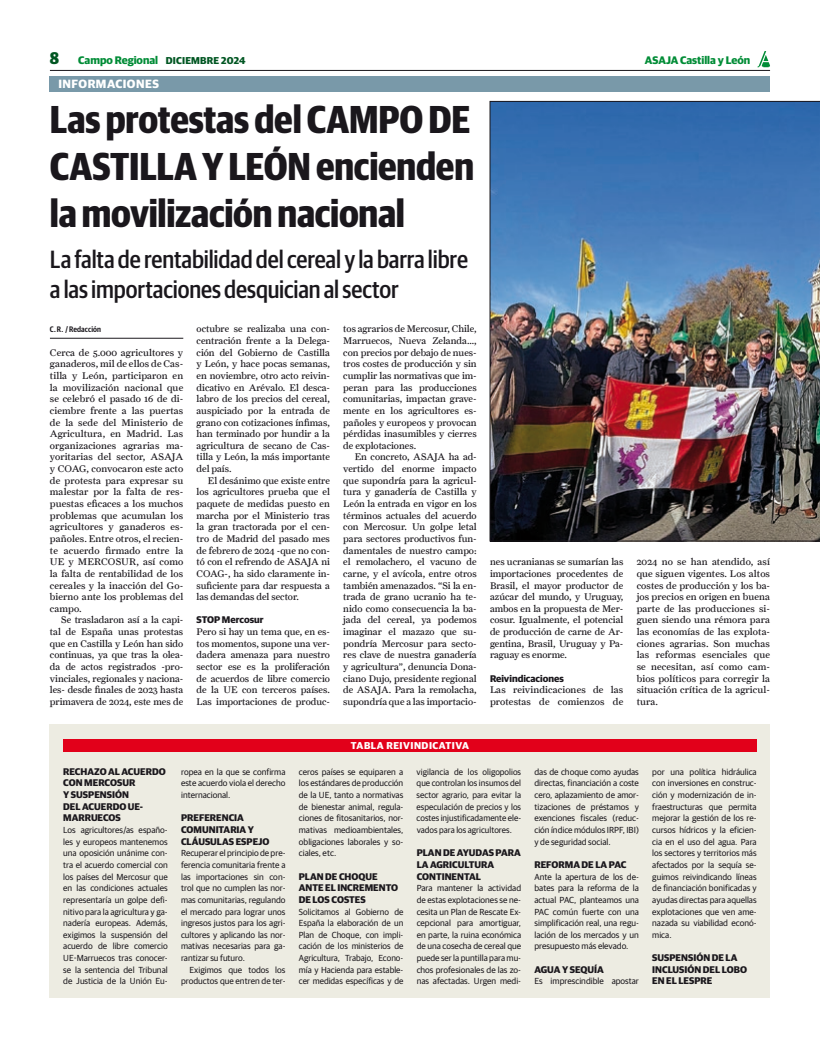
<style>
.page{position:relative;width:820px;height:1049px;background:#fff}
.page>*{position:absolute;margin:0;border:0;box-sizing:border-box;transform-origin:0 0}
.t1{font:700 39px/46.8px "Guardian Sans Cond";letter-spacing:-.005em;color:#1a171c;text-align:justify}
.t2{font:500 25px/30px "Guardian Sans Cond";letter-spacing:-.005em;color:#1a171c}
.t3{font:700 12px "Guardian Sans";letter-spacing:.04em;color:#fff}
.t4{font:700 11px "Guardian Sans";color:#008c36}
.t5{font:700 10px "Guardian Sans";letter-spacing:.05em;color:#fff}
.t6{font:700 10px "Guardian Sans";letter-spacing:.02em;color:#005622}
.t7{font:9.7px/11.6px "Farnham Text";color:#1a171c;text-align:justify}
.t8{font:700 9.7px/11.6px "Guardian Sans";color:#1a171c}
.t9{font:8.8px/11.6px "Guardian Sans";color:#1a171c;text-align:justify}
.t10{font:600 8px "Guardian Sans Cond";letter-spacing:.01em;color:#1a171c}
.s1{font-family:"Guardian Sans Cond";font-weight:800;font-size:17px;color:#005622}
</style>
<div class="page">
<div style="left:50px;top:76px;width:719px;height:15px;background:#7999a9"></div>
<hr style="left:50px;top:70px;width:719px;height:1px;background:#1a171c">
<svg style="left:757px;top:51px;width:12px;height:16px"></svg>
<hr style="left:50px;top:338px;width:133px;height:1px;background:#1a171c">
<div style="left:50px;top:724px;width:719px;height:274px;background:#edece2"></div>
<div style="left:63px;top:739px;width:693px;height:12px;background:#e2001a"></div>
<img style="left:489px;top:101px;width:330px;height:440px">
<p class="t4" style="left:50px;top:52px;width:110px"><span class="s1">8</span> Campo Regional</p>
<p class="t4" style="left:644px;top:52px;width:107px">ASAJA Castilla y León</p>
<h1 class="t1" style="left:50px;top:93px;width:425px">Las protestas del CAMPO DE CASTILLA Y LEÓN encienden la movilización nacional</h1>
<h2 class="t2" style="left:50px;top:242px;width:419px">La falta de rentabilidad del cereal y la barra libre a las importaciones desquician al sector</h2>
<p class="t10" style="left:50px;top:324px;width:53px">C. R. / Redacción</p>
<p class="t7" style="left:50px;top:346px;width:135px">Cerca de 5.000 agricultores y ganaderos, mil de ellos de Cas&shy;tilla y León, participaron en la movilización nacional que se celebró el pasado 16 de di&shy;ciembre frente a las puertas de la sede del Ministerio de Agricultura, en Madrid. Las organizaciones agrarias ma&shy;yoritarias del sector, ASAJA y COAG, convocaron este acto de protesta para expresar su malestar por la falta de res&shy;puestas eficaces a los muchos problemas que acumulan los agricultores y ganaderos es&shy;pañoles. Entre otros, el recien&shy;te acuerdo firmado entre la UE y MERCOSUR, así como la falta de rentabilidad de los cereales y la inacción del Go&shy;bierno ante los problemas del campo.</p>
<p class="t7" style="left:50px;top:614px;width:135px;text-indent:11px">Se trasladaron así a la capi&shy;tal de España unas protestas que en Castilla y León han sido continuas, ya que tras la olea&shy;da de actos registrados -pro&shy;vinciales, regionales y naciona&shy;les- desde finales de 2023 hasta primavera de 2024, este mes de</p>
<p class="t6" style="left:166px;top:53px;width:81px">DICIEMBRE 2024</p>
<p class="t3" style="left:58px;top:75px;width:102px">INFORMACIONES</p>
<p class="t7" style="left:196px;top:323px;width:135px">octubre se realizaba una con&shy;centración frente a la Delega&shy;ción del Gobierno de Castilla y León, y hace pocas semanas, en noviembre, otro acto reivin&shy;dicativo en Arévalo. El desca&shy;labro de los precios del cereal, auspiciado por la entrada de grano con cotizaciones ínfimas, han terminado por hundir a la agricultura de secano de Cas&shy;tilla y León, la más importante del país.</p>
<p class="t7" style="left:196px;top:474px;width:135px;text-indent:11px">El desánimo que existe entre los agricultores prueba que el paquete de medidas puesto en marcha por el Ministerio tras la gran tractorada por el cen&shy;tro de Madrid del pasado mes de febrero de 2024 -que no con&shy;tó con el refrendo de ASAJA ni COAG-, ha sido claramente in&shy;suficiente para dar respuesta a las demandas del sector.</p>
<p class="t8" style="left:196px;top:613px;width:68px">STOP Mercosur</p>
<p class="t7" style="left:196px;top:626px;width:135px">Pero si hay un tema que, en es&shy;tos momentos, supone una ver&shy;dadera amenaza para nuestro sector ese es la proliferación de acuerdos de libre comercio de la UE con terceros países.<br>Las importaciones de produc-</p>
<p class="t7" style="left:343px;top:323px;width:135px">tos agrarios de Mercosur, Chile, Marruecos, Nueva Zelanda…, con precios por debajo de nues&shy;tros costes de producción y sin cumplir las normativas que im&shy;peran para las producciones comunitarias, impactan grave&shy;mente en los agricultores es&shy;pañoles y europeos y provocan pérdidas inasumibles y cierres de explotaciones.</p>
<p class="t7" style="left:343px;top:451px;width:135px;text-indent:11px">En concreto, ASAJA ha ad&shy;vertido del enorme impacto que supondría para la agricul&shy;tura y ganadería de Castilla y León la entrada en vigor en los términos actuales del acuerdo con Mercosur. Un golpe letal para sectores productivos fun&shy;damentales de nuestro campo: el remolachero, el vacuno de carne, y el avícola, entre otros también amenazados. “Si la en&shy;trada de grano ucranio ha te&shy;nido como consecuencia la ba&shy;jada del cereal, ya podemos imaginar el mazazo que su&shy;pondría Mercosur para secto&shy;res clave de nuestra ganadería y agricultura”, denuncia Dona&shy;ciano Dujo, presidente regional de ASAJA. Para la remolacha, supondría que a las importacio-</p>
<p class="t7" style="left:490px;top:556px;width:135px">nes ucranianas se sumarían las importaciones procedentes de Brasil, el mayor productor de azúcar del mundo, y Uruguay, ambos en la propuesta de Mer&shy;cosur. Igualmente, el potencial de producción de carne de Ar&shy;gentina, Brasil, Uruguay y Pa&shy;raguay es enorme.</p>
<p class="t8" style="left:490px;top:672px;width:75px">Reivindicaciones</p>
<p class="t7" style="left:490px;top:684px;width:135px">Las reivindicaciones de las protestas de comienzos de</p>
<p class="t7" style="left:636px;top:556px;width:135px">2024 no se han atendido, así que siguen vigentes. Los altos costes de producción y los ba&shy;jos precios en origen en buena parte de las producciones si&shy;guen siendo una rémora para las economías de las explota&shy;ciones agrarias. Son muchas las reformas esenciales que se necesitan, así como cam&shy;bios políticos para corregir la situación crítica de la agricul&shy;tura.</p>
<p class="t8" style="left:63px;top:765px;width:104px">RECHAZO AL ACUERDO<br>CON MERCOSUR<br>Y SUSPENSIÓN<br>DEL ACUERDO UE-<br>MARRUECOS</p>
<p class="t9" style="left:63px;top:823px;width:106px">Los agricultores/as españo&shy;les y europeos mantenemos una oposición unánime con&shy;tra el acuerdo comercial con los países del Mercosur que en las condiciones actuales representaría un golpe defi&shy;nitivo para la agricultura y ga&shy;nadería europeas. Además, exigimos la suspensión del acuerdo de libre comercio UE-Marruecos tras conocer&shy;se la sentencia del Tribunal de Justicia de la Unión Eu-</p>
<p class="t9" style="left:181px;top:765px;width:106px">ropea en la que se confirma este acuerdo viola el derecho internacional.</p>
<p class="t8" style="left:181px;top:811px;width:90px">PREFERENCIA<br>COMUNITARIA Y<br>CLÁUSULAS ESPEJO</p>
<p class="t9" style="left:181px;top:847px;width:106px">Recuperar el principio de pre&shy;ferencia comunitaria frente a las importaciones sin con&shy;trol que no cumplen las nor&shy;mas comunitarias, regulando el mercado para lograr unos ingresos justos para los agri&shy;cultores y aplicando las nor&shy;mativas necesarias para ga&shy;rantizar su futuro.</p>
<p class="t9" style="left:181px;top:963px;width:106px;text-align:right">Exigimos que todos los productos que entren de ter-</p>
<p class="t5" style="left:351px;top:738px;width:119px">TABLA REIVINDICATIVA</p>
<p class="t9" style="left:299px;top:765px;width:106px">ceros países se equiparen a los estándares de producción de la UE, tanto a normativas de bienestar animal, regula&shy;ciones de fitosanitarios, nor&shy;mativas medioambientales, obligaciones laborales y so&shy;ciales, etc.</p>
<p class="t8" style="left:299px;top:869px;width:101px">PLAN DE CHOQUE<br>ANTE EL INCREMENTO<br>DE LOS COSTES</p>
<p class="t9" style="left:299px;top:905px;width:106px">Solicitamos al Gobierno de España la elaboración de un Plan de Choque, con impli&shy;cación de los ministerios de Agricultura, Trabajo, Econo&shy;mía y Hacienda para estable&shy;cer medidas específicas y de</p>
<p class="t9" style="left:416px;top:765px;width:106px">vigilancia de los oligopolios que controlan los insumos del sector agrario, para evitar la especulación de precios y los costes injustificadamente ele&shy;vados para los agricultores.</p>
<p class="t8" style="left:416px;top:846px;width:106px">PLAN DE AYUDAS PARA<br>LA AGRICULTURA<br>CONTINENTAL</p>
<p class="t9" style="left:416px;top:882px;width:106px">Para mantener la actividad de estas explotaciones se ne&shy;cesita un Plan de Rescate Ex&shy;cepcional para amortiguar, en parte, la ruina económica de una cosecha de cereal que puede ser la puntilla para mu&shy;chos profesionales de las zo&shy;nas afectadas. Urgen medi-</p>
<p class="t9" style="left:534px;top:765px;width:106px">das de choque como ayudas directas, financiación a coste cero, aplazamiento de amor&shy;tizaciones de préstamos y exenciones fiscales (reduc&shy;ción índice módulos IRPF, IBI) y de seguridad social.</p>
<p class="t8" style="left:534px;top:858px;width:93px">REFORMA DE LA PAC</p>
<p class="t9" style="left:534px;top:870px;width:106px">Ante la apertura de los de&shy;bates para la reforma de la actual PAC, planteamos una PAC común fuerte con una simplificación real, una regu&shy;lación de los mercados y un presupuesto más elevado.</p>
<p class="t8" style="left:534px;top:963px;width:71px">AGUA Y SEQUÍA</p>
<p class="t9" style="left:534px;top:975px;width:106px">Es imprescindible apostar</p>
<p class="t9" style="left:652px;top:765px;width:106px">por una política hidráulica con inversiones en construc&shy;ción y modernización de in&shy;fraestructuras que permita mejorar la gestión de los re&shy;cursos hídricos y la eficien&shy;cia en el uso del agua. Para los sectores y territorios más afectados por la sequía se&shy;guimos reivindicando líneas de financiación bonificadas y ayudas directas para aquellas explotaciones que ven ame&shy;nazada su viabilidad econó&shy;mica.</p>
<p class="t8" style="left:652px;top:951px;width:96px">SUSPENSIÓN DE LA<br>INCLUSIÓN DEL LOBO<br>EN EL LESPRE</p>
</div>
